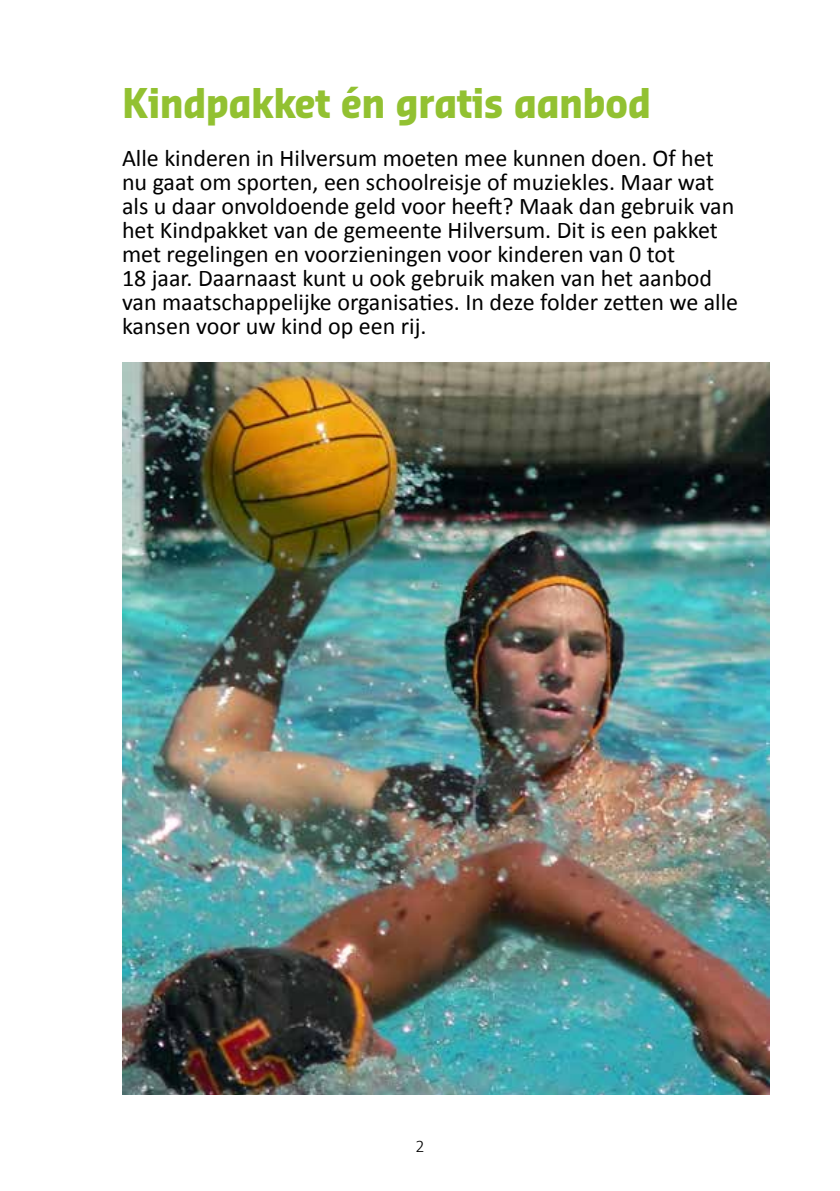
<style>
.page{position:relative;width:840px;height:1191px;background:#fff}
.page>*{position:absolute;margin:0;border:0;box-sizing:border-box;transform-origin:0 0}
.t1{font:700 40px "Sansa Con Pro";color:#92c131}
.t2{font:24px/24px "Calibri";color:#000}
.t3{font:300 18px "Calibri";color:#000}
</style>
<div class="page">
<img style="left:122px;top:362px;width:646px;height:732px">
<h1 class="t1" style="left:122px;top:76px;width:530px">Kindpakket én gratis aanbod</h1>
<p class="t2" style="left:122px;top:146px;width:617px">Alle kinderen in Hilversum moeten mee kunnen doen. Of het nu gaat om sporten, een schoolreisje of muziekles. Maar wat als u daar onvoldoende geld voor heeft? Maak dan gebruik van het Kindpakket van de gemeente Hilversum. Dit is een pakket met regelingen en voorzieningen voor kinderen van 0 tot<br>18 jaar. Daarnaast kunt u ook gebruik maken van het aanbod van maatschappelijke organisaties. In deze folder zetten we alle kansen voor uw kind op een rij.</p>
<p class="t3" style="left:415px;top:1134px;width:11px">2</p>
</div>
